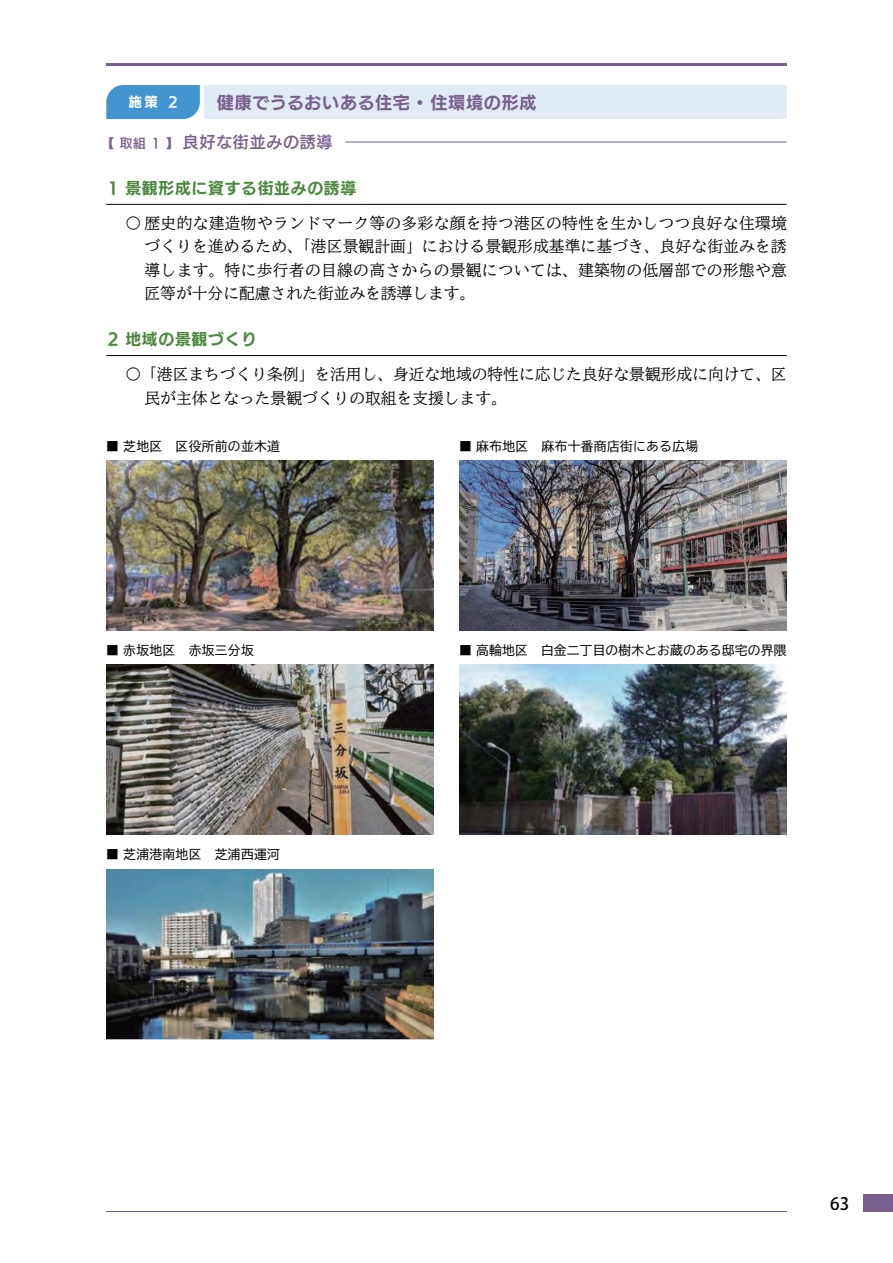
<style>
.page{position:relative;width:893px;height:1263px;background:#fff}
.page>*{position:absolute;margin:0;border:0;box-sizing:border-box;transform-origin:0 0}
.t1{font:16.95px "UD Kakugo Large Pr 6 N B";letter-spacing:.05em;color:#79608e}
.t2{font:500 16.95px "Koz Go Pr 6 N";color:#000}
.t3{font:15.9px "UD Kakugo Large Pr 6 N DB";letter-spacing:.05em;color:#79608e}
.t4{font:500 15.75px/23.2px "TBUD Min Std";color:#000;text-align:justify}
.t5{font:15.75px "UD Kakugo Large Pr 6 N B";letter-spacing:.05em;color:#4e8840}
.t6{font:13.5px "UD Kakugo Large Pr 6 N B";color:#fff}
.t7{font:12.75px "TBUD Go Std";letter-spacing:.025em;color:#000}
.s1{font-size:12.75px}
</style>
<div class="page">
<div style="left:863px;top:1195px;width:30px;height:17px;background:#79608e"></div>
<hr style="left:106px;top:1211px;width:681px;height:1px;background:#79608e">
<hr style="left:106px;top:64px;width:681px;height:2px;background:#79608e">
<div style="left:204px;top:85px;width:583px;height:34px;background:#e0ebf6"></div>
<div style="left:106px;top:85px;width:94px;height:34px;background:#4194d0"></div>
<hr style="left:106px;top:142px;width:681px;height:1px;background:#79608e">
<div style="left:103px;top:137px;width:242px;height:13px;background:#fff"></div>
<hr style="left:106px;top:204px;width:681px;height:1px;background:#000">
<hr style="left:106px;top:355px;width:681px;height:1px;background:#000">
<img style="left:106px;top:869px;width:328px;height:170px">
<img style="left:106px;top:665px;width:328px;height:170px">
<img style="left:459px;top:665px;width:328px;height:170px">
<img style="left:106px;top:461px;width:328px;height:170px">
<img style="left:459px;top:461px;width:328px;height:170px">
<p class="t6" style="left:128px;top:95px;width:51px">施策 2</p>
<p class="t1" style="left:217px;top:93px;width:321px">健康でうるおいある住宅・住環境の形成</p>
<p class="t3" style="left:101px;top:133px;width:233px"><span class="s1">【 取組 1 】</span>良好な街並みの誘導</p>
<p class="t5" style="left:107px;top:180px;width:250px">1 景観形成に資する街並みの誘導</p>
<p class="t4" style="left:145px;top:211px;width:644px;text-indent:-19px">〇 歴史的な建造物やランドマーク等の多彩な顔を持つ港区の特性を生かしつつ良好な住環境づくりを進めるため、「港区景観計画」における景観形成基準に基づき、良好な街並みを誘導します。特に歩行者の目線の高さからの景観については、建築物の低層部での形態や意匠等が十分に配慮された街並みを誘導します。</p>
<p class="t5" style="left:107px;top:331px;width:151px">2 地域の景観づくり</p>
<p class="t4" style="left:145px;top:362px;width:644px;text-indent:-19px">〇「港区まちづくり条例」を活用し、身近な地域の特性に応じた良好な景観形成に向けて、区民が主体となった景観づくりの取組を支援します。</p>
<p class="t7" style="left:106px;top:435px;width:175px">■ 芝地区　区役所前の並木道</p>
<p class="t7" style="left:459px;top:435px;width:240px">■ 麻布地区　麻布十番商店街にある広場</p>
<p class="t7" style="left:106px;top:639px;width:149px">■ 赤坂地区　赤坂三分坂</p>
<p class="t7" style="left:459px;top:639px;width:329px">■ 高輪地区　白金二丁目の樹木とお蔵のある邸宅の界隈</p>
<p class="t7" style="left:106px;top:844px;width:175px">■ 芝浦港南地区　芝浦西運河</p>
<p class="t2" style="left:830px;top:1194px;width:21px">63</p>
</div>
